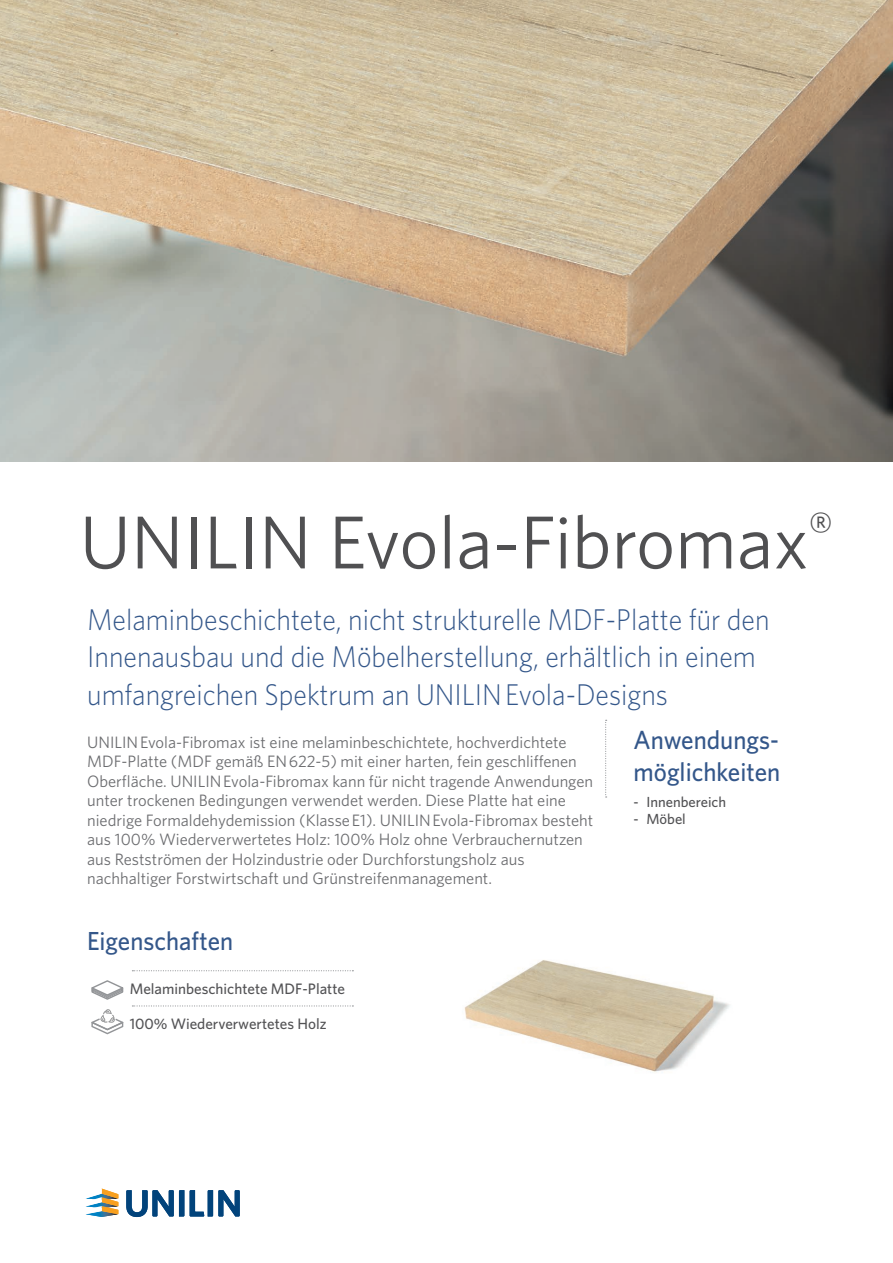
<style>
.page{position:relative;width:893px;height:1263px;background:#fff}
.page>*{position:absolute;margin:0;border:0;box-sizing:border-box;transform-origin:0 0}
.t1{font:75px "Whitney";color:#505052}
.t2{font:300 30px/37.5px "Whitney";color:#34578a;scale:.93 1}
.t3{font:500 26.25px/31.5px "Whitney";color:#34578a;scale:.95 1}
.t4{font:500 26.1px "Whitney";color:#34578a;scale:.95 1}
.t5{font:16.5px/19.5px "Whitney";color:#6c6d70}
.t6{font:500 15.15px "Whitney";color:#535355}
.t7{font:500 14.55px "Whitney";color:#535355}
</style>
<div class="page">
<svg style="left:605px;top:720px;width:2px;height:77px"></svg>
<svg style="left:126px;top:1190px;width:58px;height:27px"></svg>
<svg style="left:190px;top:1190px;width:50px;height:26px"></svg>
<svg style="left:86px;top:1188px;width:32px;height:29px"></svg>
<img style="left:464px;top:960px;width:266px;height:112px">
<img style="left:0;top:0;width:893px;height:461px">
<svg style="left:132px;top:970px;width:221px;height:1px"></svg>
<svg style="left:132px;top:1005px;width:221px;height:1px"></svg>
<svg style="left:91px;top:1009px;width:32px;height:25px"></svg>
<svg style="left:91px;top:980px;width:33px;height:20px"></svg>
<h1 class="t1" style="left:80px;top:498px;width:755px">UNILIN Evola-Fibromax<sup>®</sup></h1>
<h2 class="t2" style="left:87px;top:600px;width:735px">Melaminbeschichtete, nicht strukturelle MDF-Platte für den<br>Innenausbau und die Möbelherstellung, erhältlich in einem umfangreichen Spektrum an UNILIN Evola-Designs</h2>
<p class="t5" style="left:87px;top:732px;width:508px">UNILIN Evola-Fibromax ist eine melaminbeschichtete, hochverdichtete MDF-Platte (MDF gemäß EN 622-5) mit einer harten, fein geschliffenen Oberfläche. UNILIN Evola-Fibromax kann für nicht tragende Anwendungen unter trockenen Bedingungen verwendet werden. Diese Platte hat eine niedrige Formaldehydemission (Klasse E1). UNILIN Evola-Fibromax besteht aus 100% Wiederverwertetes Holz: 100% Holz ohne Verbrauchernutzen aus Restströmen der Holzindustrie oder Durchforstungsholz aus nachhaltiger Forstwirtschaft und Grünstreifenmanagement.</p>
<h3 class="t3" style="left:634px;top:724px;width:156px">Anwendungs&shy;möglichkeiten</h3>
<p class="t7" style="left:634px;top:793px;width:94px">- Innenbereich</p>
<p class="t7" style="left:634px;top:810px;width:54px">- Möbel</p>
<h3 class="t4" style="left:87px;top:925px;width:155px">Eigenschaften</h3>
<p class="t6" style="left:130px;top:979px;width:217px">Melaminbeschichtete MDF-Platte</p>
<p class="t6" style="left:130px;top:1015px;width:198px">100% Wiederverwertetes Holz</p>
</div>
